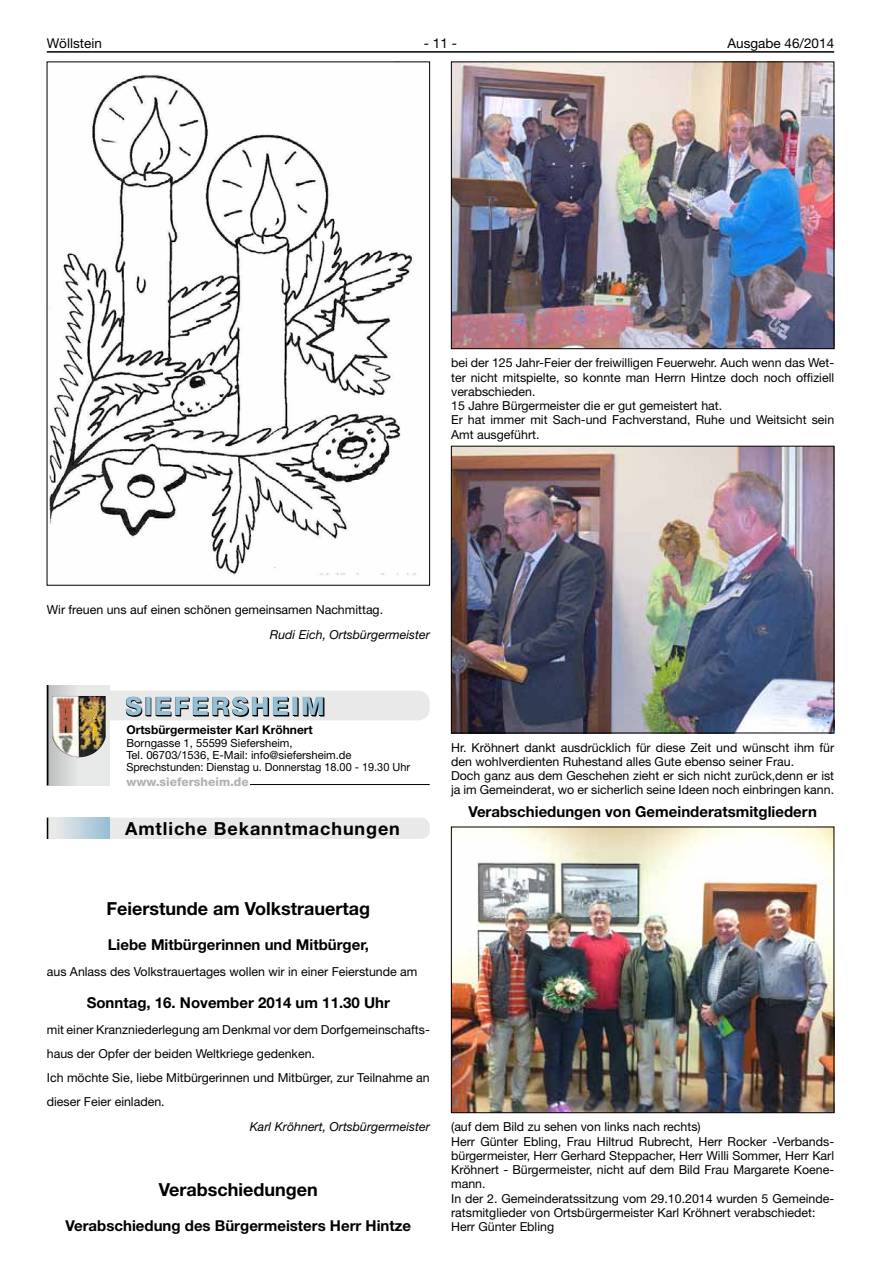
<style>
.page{position:relative;width:881px;height:1263px;background:#fff}
.page>*{position:absolute;margin:0;border:0;box-sizing:border-box;transform-origin:0 0}
.t1{font:800 25.5px "Helvetica Neue LT";letter-spacing:.08em;color:#96bfd4}
.t2{font:700 18px "Helvetica Neue LT";color:#000}
.t3{font:700 18px "Helvetica Neue";letter-spacing:.05em;color:#000}
.t4{font:700 15px "Helvetica Neue LT";color:#000}
.t5{font:13.5px "Helvetica Neue LT";color:#000}
.t6{font:12.3px/14.2px "Helvetica Neue LT";color:#000}
.t7{font:italic 12.3px "Helvetica Neue LT";color:#000}
.t8{font:700 12px "Helvetica Neue LT";color:#000}
.t9{font:800 12px "Helvetica Neue LT";color:#b1b2b3}
.t10{font:11.25px/12.5px "Helvetica Neue LT";color:#000}
</style>
<div class="page">
<hr style="left:47px;top:51px;width:786px;height:2px;background:#000">
<img style="left:49px;top:74px;width:367px;height:502px">
<div style="left:78px;top:691px;width:351px;height:29px;background:#e9e9e9;border-radius:12px"></div>
<img style="left:48px;top:685px;width:62px;height:100px">
<img style="left:52px;top:696px;width:8px;height:54px">
<svg style="left:126px;top:697px;width:197px;height:18px"></svg>
<svg style="left:127px;top:698px;width:197px;height:19px;fill:#020202"></svg>
<hr style="left:47px;top:685px;width:1px;height:100px;background:#000">
<hr style="left:250px;top:784px;width:179px;height:1px;background:#000">
<div style="left:78px;top:818px;width:351px;height:21px;background:#e9e9e9;border-radius:9px"></div>
<div style="left:47px;top:818px;width:62px;height:21px;background:linear-gradient(to right,#f4efec,#9ac0d5)"></div>
<svg style="left:47px;top:818px;width:1px;height:21px"></svg>
<img style="left:453px;top:64px;width:378px;height:283px">
<div style="left:451px;top:62px;width:382px;height:287px;border:1px solid #000"></div>
<img style="left:453px;top:448px;width:378px;height:283px">
<div style="left:451px;top:446px;width:382px;height:287px;border:1px solid #000"></div>
<img style="left:453px;top:829px;width:378px;height:282px">
<div style="left:451px;top:827px;width:382px;height:286px;border:1px solid #000"></div>
<p class="t5" style="left:47px;top:35px;width:56px">Wöllstein</p>
<p class="t5" style="left:424px;top:35px;width:35px">- 11 -</p>
<p class="t5" style="left:727px;top:35px;width:108px">Ausgabe 46/2014</p>
<p class="t6" style="left:451px;top:356px;width:384px">bei der 125 Jahr-Feier der freiwilligen Feuerwehr. Auch wenn das Wet&shy;ter nicht mitspielte, so konnte man Herrn Hintze doch noch offiziell verabschieden.<br>15 Jahre Bürgermeister die er gut gemeistert hat.<br>Er hat immer mit Sach-und Fachverstand, Ruhe und Weitsicht sein Amt ausgeführt.</p>
<p class="t6" style="left:47px;top:602px;width:338px">Wir freuen uns auf einen schönen gemeinsamen Nachmittag.</p>
<p class="t7" style="left:270px;top:627px;width:161px">Rudi Eich, Ortsbürgermeister</p>
<h1 class="t1" style="left:125px;top:691px;width:201px">SieferSheim</h1>
<p class="t8" style="left:126px;top:722px;width:188px">Ortsbürgermeister Karl Kröhnert</p>
<p class="t10" style="left:126px;top:736px;width:285px">Borngasse 1, 55599 Siefersheim,<br>Tel. 06703/1536, E-Mail: info@siefersheim.de<br>Sprechstunden: Dienstag u. Donnerstag 18.00 - 19.30 Uhr</p>
<p class="t9" style="left:126px;top:774px;width:124px">www.siefersheim.de</p>
<h2 class="t3" style="left:125px;top:817px;width:276px">Amtliche Bekanntmachungen</h2>
<p class="t6" style="left:451px;top:740px;width:384px">Hr. Kröhnert dankt ausdrücklich für diese Zeit und wünscht ihm für den wohlverdienten Ruhestand alles Gute ebenso seiner Frau.<br>Doch ganz aus dem Geschehen zieht er sich nicht zurück,denn er ist ja im Gemeinderat, wo er sicherlich seine Ideen noch einbringen kann.</p>
<p class="t4" style="left:468px;top:803px;width:350px">Verabschiedungen von Gemeinderatsmitgliedern</p>
<h2 class="t2" style="left:106px;top:897px;width:265px">Feierstunde am Volkstrauertag</h2>
<p class="t4" style="left:108px;top:935px;width:263px">Liebe Mitbürgerinnen und Mitbürger,</p>
<p class="t6" style="left:47px;top:964px;width:372px">aus Anlass des Volkstrauertages wollen wir in einer Feierstunde am</p>
<p class="t4" style="left:87px;top:993px;width:304px">Sonntag, 16. November 2014 um 11.30 Uhr</p>
<p class="t6" style="left:47px;top:1018px;width:384px;line-height:23.9px">mit einer Kranzniederlegung am Denkmal vor dem Dorfgemeinschafts&shy;haus der Opfer der beiden Weltkriege gedenken.<br>Ich möchte Sie, liebe Mitbürgerinnen und Mitbürger, zur Teilnahme an dieser Feier einladen.</p>
<p class="t7" style="left:249px;top:1119px;width:181px">Karl Kröhnert, Ortsbürgermeister</p>
<h2 class="t2" style="left:159px;top:1179px;width:161px">Verabschiedungen</h2>
<p class="t4" style="left:65px;top:1216px;width:347px">Verabschiedung des Bürgermeisters Herr Hintze</p>
<p class="t6" style="left:451px;top:1120px;width:384px">(auf dem Bild zu sehen von links nach rechts)<br>Herr Günter Ebling, Frau Hiltrud Rubrecht, Herr Rocker -Verbands&shy;bürgermeister, Herr Gerhard Steppacher, Herr Willi Sommer, Herr Karl Kröhnert - Bürgermeister, nicht auf dem Bild Frau Margarete Koene&shy;mann.<br>In der 2. Gemeinderatssitzung vom 29.10.2014 wurden 5 Gemeinde&shy;ratsmitglieder von Ortsbürgermeister Karl Kröhnert verabschiedet:<br>Herr Günter Ebling</p>
</div>
